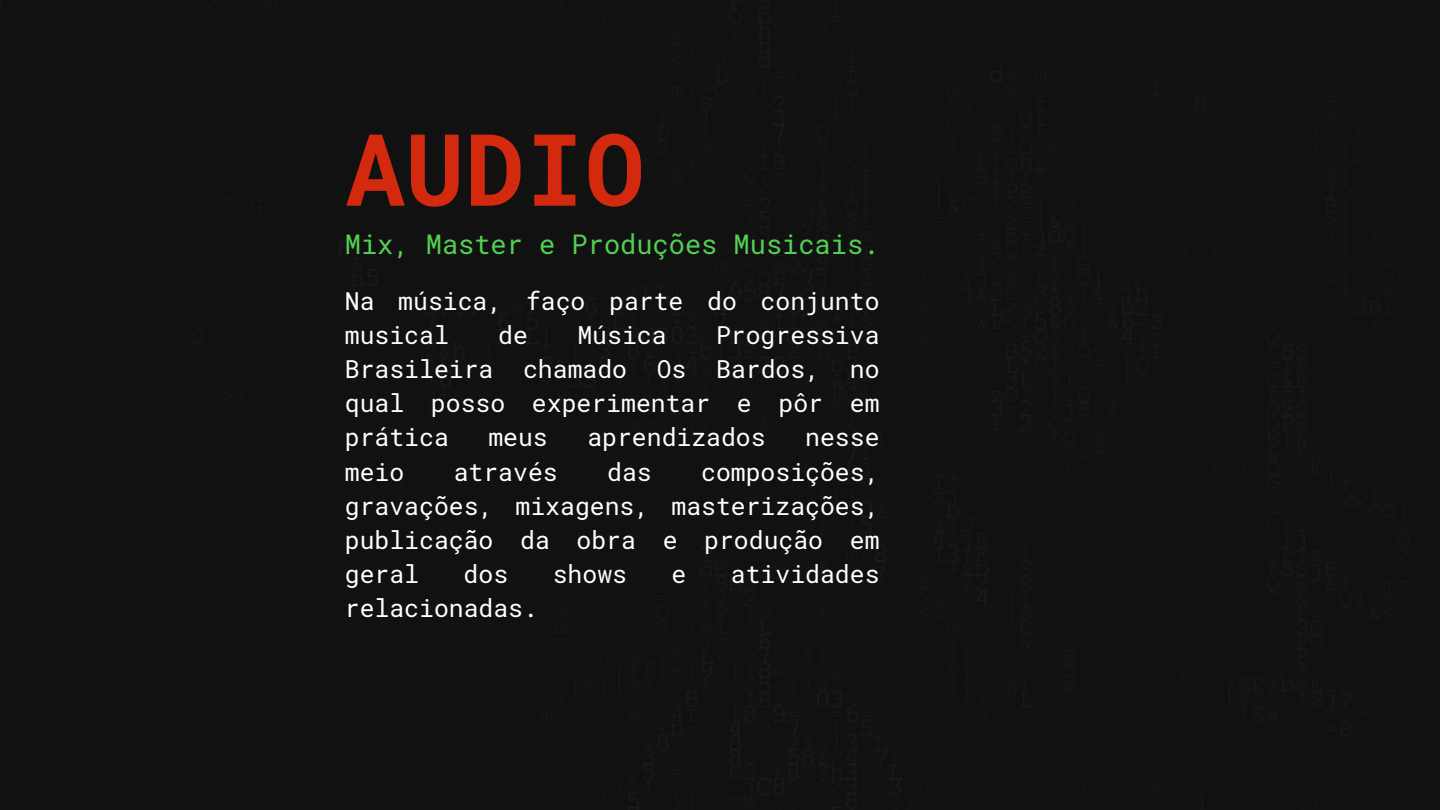
<style>
.page{position:relative;width:1440px;height:810px;background:#111}
.page>*{position:absolute;margin:0;border:0;box-sizing:border-box;transform-origin:0 0}
.t1{font:700 100px "Roboto Mono";color:#d3290f}
.t2{font:27px "Roboto Mono";color:#52d053}
.t3{font:24.8px/34.2px "Roboto Mono";color:#fff;text-align:justify}
</style>
<div class="page">
<h1 class="t1" style="left:345px;top:101px;width:302px">AUDIO</h1>
<p class="t2" style="left:345px;top:226px;width:536px">Mix, Master e Produções Musicais.</p>
<p class="t3" style="left:345px;top:283px;width:536px">Na música, faço parte do conjunto musical</p>
<p class="t3" style="left:498px;top:317px;width:31px">de</p>
<p class="t3" style="left:577px;top:317px;width:91px">Música</p>
<p class="t3" style="left:345px;top:317px;width:536px;text-indent:371px">Progressiva Brasileira chamado Os Bardos, no qual posso experimentar e pôr em prática</p>
<p class="t3" style="left:488px;top:420px;width:61px">meus</p>
<p class="t3" style="left:587px;top:420px;width:180px">aprendizados</p>
<p class="t3" style="left:805px;top:420px;width:76px">nesse</p>
<p class="t3" style="left:345px;top:454px;width:536px;text-indent:356px">composições, gravações, mixagens, masterizações, publicação da obra e produção em geral</p>
<p class="t3" style="left:345px;top:454px;width:61px">meio</p>
<p class="t3" style="left:454px;top:454px;width:106px">através</p>
<p class="t3" style="left:607px;top:454px;width:46px">das</p>
<p class="t3" style="left:464px;top:556px;width:46px">dos</p>
<p class="t3" style="left:553px;top:556px;width:76px">shows</p>
<p class="t3" style="left:672px;top:556px;width:16px">e</p>
<p class="t3" style="left:731px;top:556px;width:150px">atividades</p>
<p class="t3" style="left:345px;top:591px;width:195px">relacionadas.</p>
</div>
